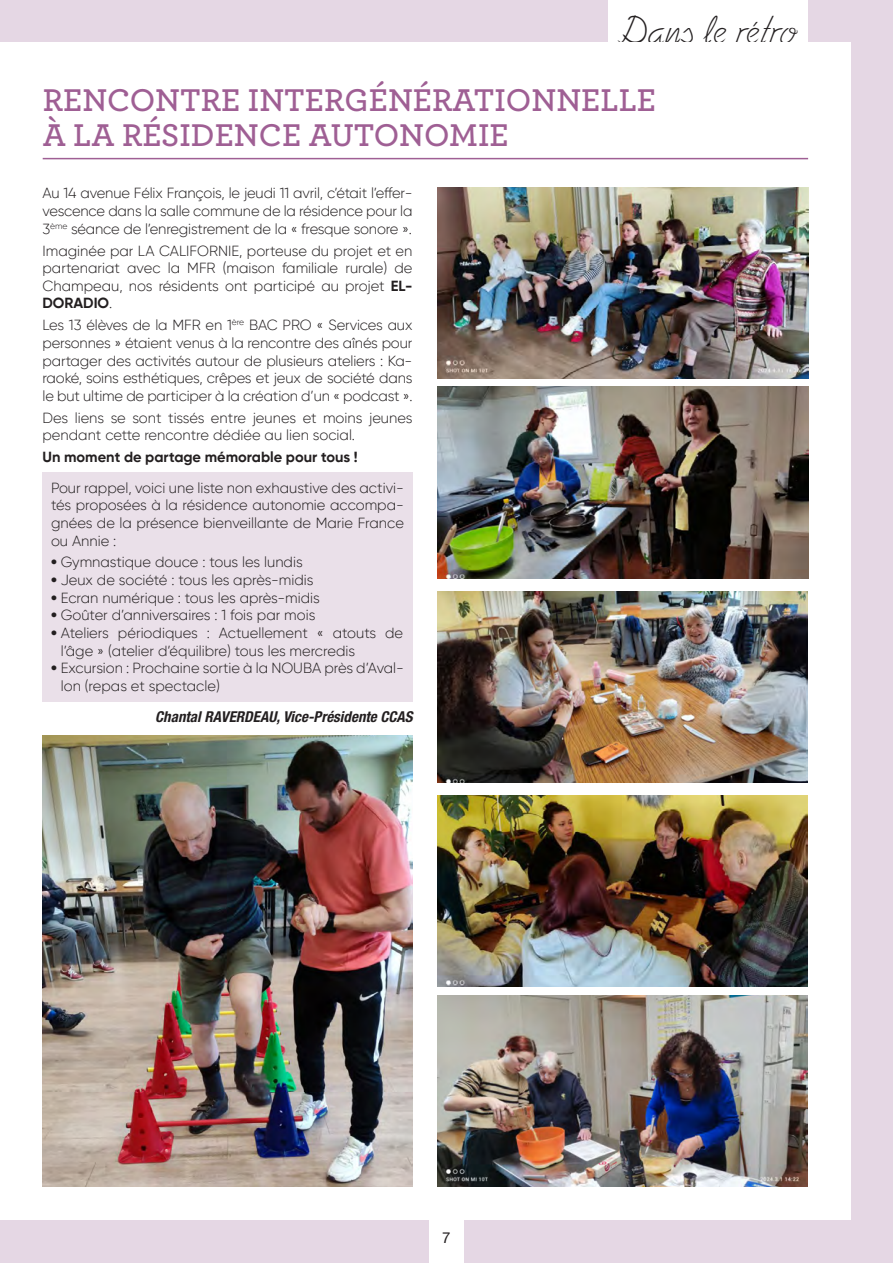
<style>
.page{position:relative;width:893px;height:1263px;background:#e5d7e4}
.page>*{position:absolute;margin:0;border:0;box-sizing:border-box;transform-origin:0 0}
.t1{font:600 33px/34.5px "Archer";color:#9f5f94}
.t2{font:30px "Fely";color:#231f20}
.t3{font:italic 700 condensed 15px "Helvetica Neue LT Pro";color:#231f20}
.t4{font:15px "Helvetica Neue";color:#231f20}
.t5{font:300 14.7px/17.5px "Gilroy";color:#231f20;text-align:justify}
.t6{font:700 14.7px "Gilroy";color:#231f20}
.s1{font-weight:700}
.s2{font-weight:900}
</style>
<div class="page">
<div style="left:608px;top:0;width:200px;height:43px;background:#fff"></div>
<div style="left:429px;top:1220px;width:34px;height:43px;background:#fff"></div>
<div style="left:0;top:43px;width:850px;height:1177px;background:#fff"></div>
<hr style="left:0;top:42px;width:1px;height:1178px;background:#fff">
<hr style="left:43px;top:158px;width:765px;height:1px;background:#9f5f94">
<img style="left:438px;top:591px;width:370px;height:191px">
<img style="left:438px;top:187px;width:370px;height:191px">
<img style="left:438px;top:795px;width:370px;height:191px">
<img style="left:438px;top:387px;width:370px;height:191px">
<img style="left:438px;top:995px;width:370px;height:191px">
<div style="left:43px;top:472px;width:370px;height:230px;background:#eae0e9"></div>
<img style="left:43px;top:736px;width:369px;height:450px">
<h2 class="t2" style="left:619px;top:15px;width:179px">Dans le rétro</h2>
<h1 class="t1" style="left:43px;top:81px;width:615px">RENCONTRE INTERGÉNÉRATIONNELLE<br>À LA RÉSIDENCE AUTONOMIE</h1>
<p class="t5" style="left:43px;top:184px;width:371px">Au 14 avenue Félix François, le jeudi 11 avril, c’était l’effer&shy;vescence dans la salle commune de la résidence pour la 3<sup>ème</sup> séance de l’enregistrement de la « fresque sonore ».</p>
<p class="t5" style="left:43px;top:241px;width:371px">Imaginée par LA CALIFORNIE, porteuse du projet et en partenariat avec la MFR (maison familiale rurale) de Champeau, nos résidents ont participé au projet <span class="s1">EL-DORADIO</span>.</p>
<p class="t5" style="left:43px;top:316px;width:371px">Les 13 élèves de la MFR en 1<sup>ère</sup> BAC PRO « Services aux personnes » étaient venus à la rencontre des aînés pour partager des activités autour de plusieurs ateliers : Ka&shy;raoké, soins esthétiques, crêpes et jeux de société dans le but ultime de participer à la création d’un « podcast ».</p>
<p class="t5" style="left:43px;top:409px;width:371px">Des liens se sont tissés entre jeunes et moins jeunes pendant cette rencontre dédiée au lien social.</p>
<p class="t6" style="left:43px;top:448px;width:317px">Un moment de partage mémorable pour tous !</p>
<p class="t5" style="left:51px;top:478px;width:354px">Pour rappel, voici une liste non exhaustive des activi&shy;tés proposées à la résidence autonomie accompa&shy;gnées de la présence bienveillante de Marie France ou Annie :</p>
<p class="t5" style="left:51px;top:553px;width:253px"><span class="s2">•</span> Gymnastique douce : tous les lundis</p>
<p class="t5" style="left:51px;top:571px;width:264px"><span class="s2">•</span> Jeux de société : tous les après-midis</p>
<p class="t5" style="left:51px;top:588px;width:270px"><span class="s2">•</span> Ecran numérique : tous les après-midis</p>
<p class="t5" style="left:51px;top:606px;width:266px"><span class="s2">•</span> Goûter d’anniversaires : 1 fois par mois</p>
<p class="t5" style="left:61px;top:624px;width:344px;text-indent:-10px"><span class="s2">•</span> Ateliers périodiques : Actuellement « atouts de l’âge » (atelier d’équilibre) tous les mercredis</p>
<p class="t5" style="left:61px;top:659px;width:345px;text-indent:-10px"><span class="s2">•</span> Excursion : Prochaine sortie à la NOUBA près d’Aval&shy;lon (repas et spectacle)</p>
<p class="t3" style="left:155px;top:707px;width:259px">Chantal RAVERDEAU, Vice-Présidente CCAS</p>
<p class="t4" style="left:442px;top:1229px;width:10px">7</p>
</div>
